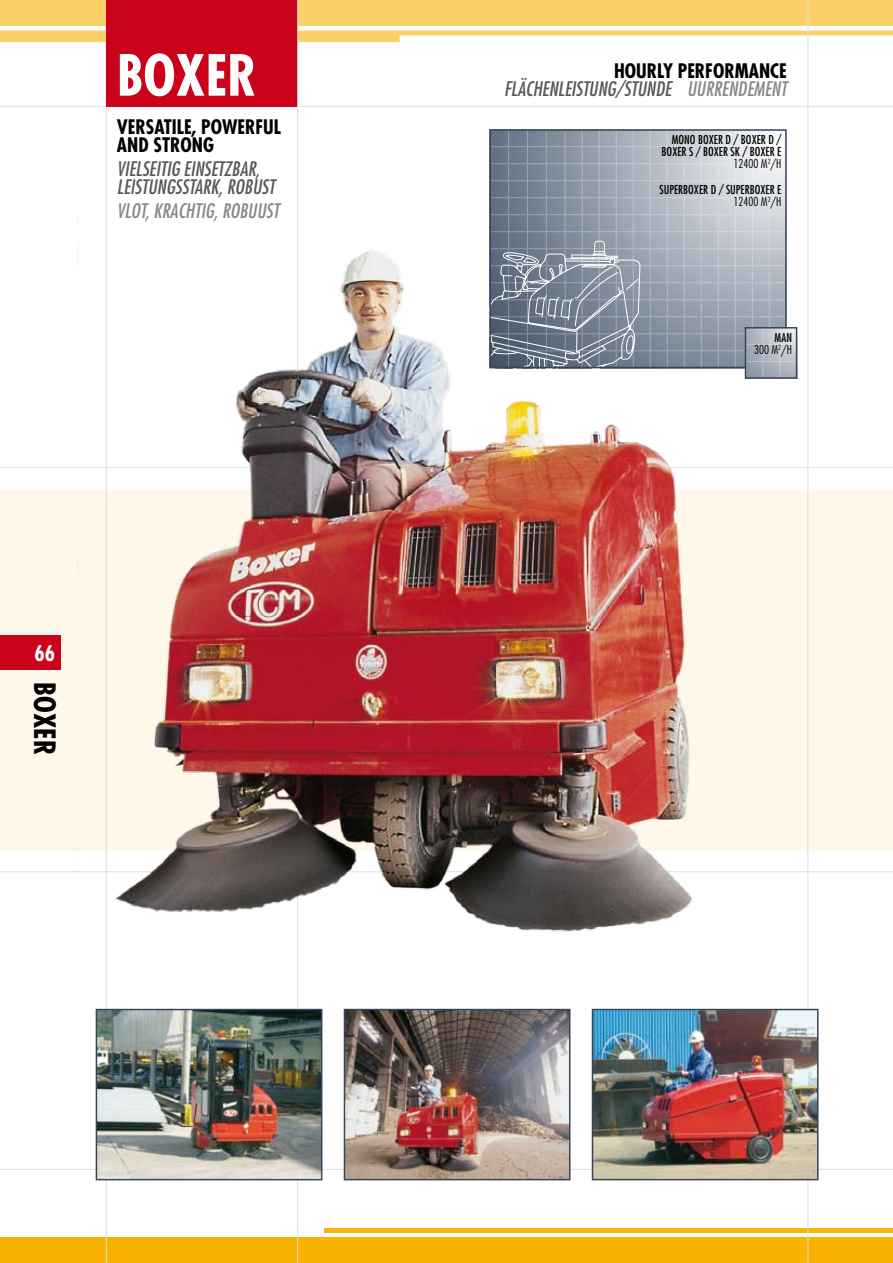
<style>
.page{position:relative;width:893px;height:1263px;background:#fff}
.page>*{position:absolute;margin:0;border:0;box-sizing:border-box;transform-origin:0 0}
.t1{font:700 condensed 55.2px "Futura";color:#fff}
.t2{font:700 condensed 28.65px "Futura";color:#000}
.t3{font:700 condensed 21px "Futura";color:#fff}
.t4{font:italic condensed 19.5px "Futura";color:#58585a}
.t5{font:700 condensed 19.5px "Futura";color:#000}
.t6{font:italic condensed 19.5px "Futura";color:#87888a}
.t7{font:condensed 12px/12px "Futura";color:#000;text-align:right}
.t8{font:300 condensed 12px/12px "Futura";color:#000;text-align:right}
.s1{color:#87888a}
.s2{font-weight:300}
.s3{font-weight:400}
</style>
<div class="page">
<div style="left:0;top:1238px;width:893px;height:25px;background:#f9b200"></div>
<hr style="left:324px;top:1228px;width:569px;height:4px;background:#f9b200">
<div style="left:0;top:489px;width:893px;height:361px;background:#fff7ea"></div>
<hr style="left:106px;top:0;width:1px;height:1263px;background:#dbdfe4">
<hr style="left:0;top:467px;width:893px;height:1px;background:#dbdfe4">
<hr style="left:0;top:871px;width:893px;height:1px;background:#dbdfe4">
<hr style="left:0;top:106px;width:893px;height:1px;background:#dbdfe4">
<hr style="left:0;top:1169px;width:893px;height:1px;background:#dbdfe4">
<hr style="left:297px;top:0;width:1px;height:1263px;background:#dbdfe4">
<div style="left:0;top:636px;width:60px;height:34px;background:#ca031a"></div>
<hr style="left:807px;top:0;width:1px;height:1263px;background:#dbdfe4">
<svg style="left:0;top:0;width:893px;height:42px"></svg>
<svg style="left:489px;top:129px;width:305px;height:250px;background:#adb5bf"></svg>
<div style="left:745px;top:327px;width:52px;height:52px;border:2px solid #364658"></div>
<div style="left:106px;top:0;width:191px;height:106px;background:#ca031a"></div>
<img style="left:99px;top:1012px;width:220px;height:165px">
<div style="left:96px;top:1009px;width:226px;height:171px;border:2px solid #364658"></div>
<img style="left:347px;top:1012px;width:220px;height:165px">
<div style="left:344px;top:1009px;width:226px;height:171px;border:2px solid #364658"></div>
<img style="left:595px;top:1012px;width:220px;height:165px">
<div style="left:592px;top:1009px;width:226px;height:171px;border:2px solid #364658"></div>
<img style="left:78px;top:216px;width:624px;height:716px">
<h1 class="t1" style="left:117px;top:41px;width:141px">BOXER</h1>
<h3 class="t5" style="left:117px;top:115px;width:10px">VERSATILE</h3>
<h3 class="t5" style="left:192px;top:115px;width:21px">, POWERFUL</h3>
<h3 class="t5" style="left:117px;top:133px;width:12px">AND</h3>
<h3 class="t5" style="left:154px;top:133px;width:11px">STRON</h3>
<h3 class="t5" style="left:203px;top:133px;width:12px">G</h3>
<h3 class="t4" style="left:117px;top:157px;width:75px">VIELSEITIGEINSE</h3>
<h3 class="t4" style="left:218px;top:157px;width:44px">TZBAR,</h3>
<h3 class="t4" style="left:117px;top:175px;width:40px">LEISTUNGSS</h3>
<h3 class="t4" style="left:189px;top:175px;width:87px">TARK, ROBUS T</h3>
<h3 class="t6" style="left:117px;top:199px;width:55px">VLOT, KRACH</h3>
<h3 class="t6" style="left:194px;top:199px;width:86px">TIG, ROBUUS T</h3>
<h3 class="t3" style="left:34px;top:640px;width:22px">66</h3>
<h2 class="t2" style="left:62px;top:682px;width:74px;rotate:90deg">BOXER</h2>
<h3 class="t5" style="left:614px;top:58px;width:174px">HOURLY PERFORMANCE</h3>
<h3 class="t4" style="left:504px;top:77px;width:282px">FLÄCHENLEISTUNG/STUNDE <span class="s1">UURRENDEMENT</span></h3>
<p class="t7" style="left:662px;top:134px;width:121px">MONO BOXER D / BOXER D /<br>BOXER S / BOXER SK / BOXER E<br><span class="s2">12400 M</span><sup>2</sup><span class="s2">/H</span></p>
<p class="t7" style="left:659px;top:184px;width:123px">SUPERBOXER D / SUPERBOXER E<br><span class="s2">12400 M</span><sup>2</sup><span class="s2">/H</span></p>
<p class="t8" style="left:754px;top:331px;width:39px"><span class="s3">MAN<br></span>300 M<sup>2</sup>/H</p>
</div>
